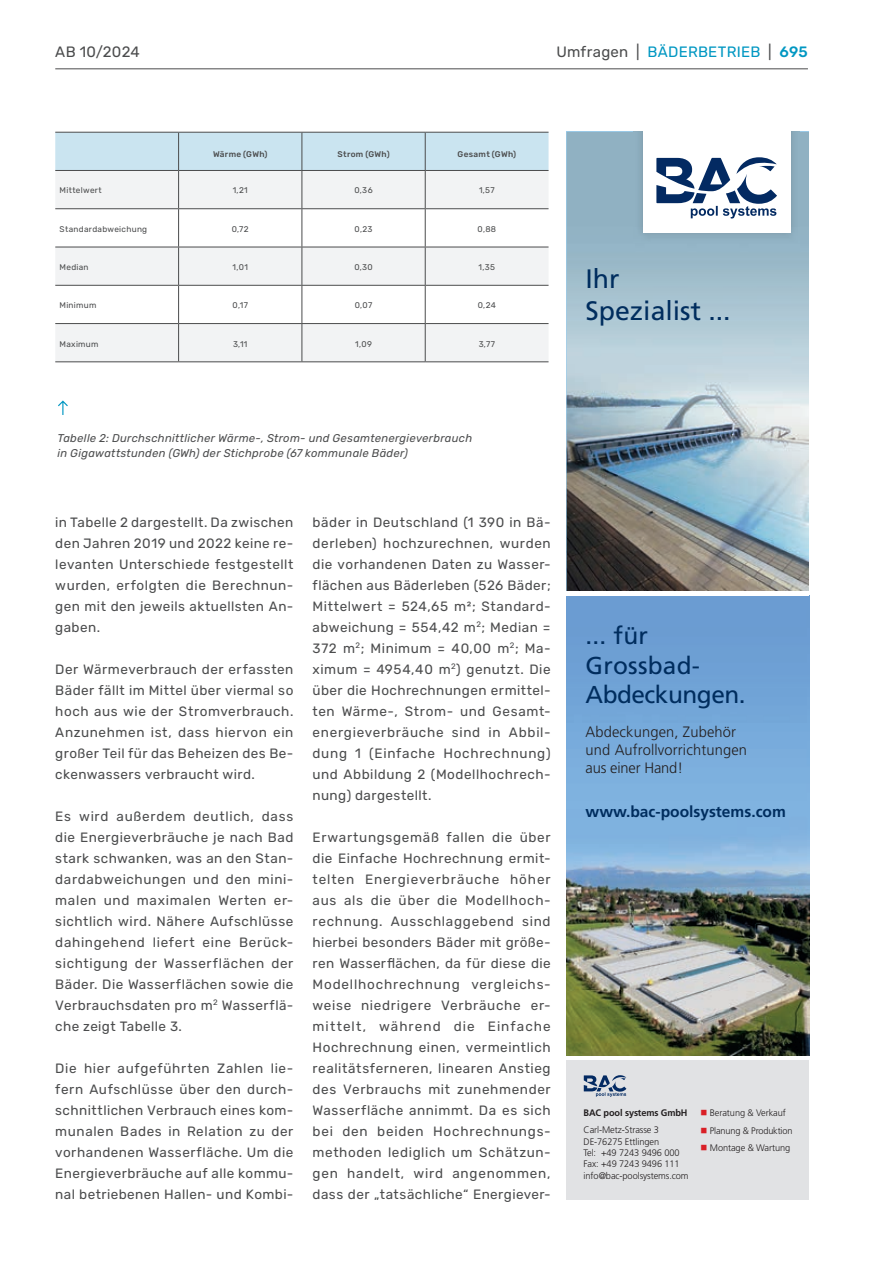
<style>
.page{position:relative;width:893px;height:1263px;background:#fff}
.page>*{position:absolute;margin:0;border:0;box-sizing:border-box;transform-origin:0 0}
.t1{font:26.7px/32px "Frutiger LT Std";color:#002d5e}
.t2{font:24.45px/29.2px "Frutiger LT Std";letter-spacing:-.02em;color:#002d5e}
.t3{font:700 15.6px "Frutiger LT Std";color:#002d5e}
.t4{font:300 15px/18px "Frutiger LT Std";letter-spacing:.01em;color:#231f20}
.t5{font:15px "Rubik";letter-spacing:.015em;color:#0197c2}
.t6{font:15px "Rubik";letter-spacing:.015em;color:#4b4c4d}
.t7{font:13.5px/21px "Rubik";letter-spacing:.03em;color:#4b4c4d;text-align:justify}
.t8{font:italic 11.25px/15px "Rubik";letter-spacing:.025em;color:#4b4c4d}
.t9{font:300 9.45px/11.4px "Frutiger LT Std";letter-spacing:-.01em;color:#231f20}
.t10{font:700 9.45px "Frutiger LT Std";letter-spacing:-.01em;color:#231f20}
.t11{font:8.25px "Rubik";letter-spacing:.035em;color:#4b4c4d}
.t12{font:500 8.25px "Rubik";letter-spacing:.035em;color:#4b4c4d}
.s1{color:#4b4c4d}
.s2{font-weight:500}
.s3{color:#d91f26}
</style>
<div class="page">
<hr style="left:55px;top:68px;width:753px;height:1px;background:#4b4c4d">
<svg style="left:58px;top:400px;width:10px;height:15px"></svg>
<div style="left:55px;top:133px;width:494px;height:37px;background:#cae4f0"></div>
<div style="left:55px;top:171px;width:494px;height:190px;background:#f2f3f4"></div>
<svg style="left:55px;top:209px;width:494px;height:114px"></svg>
<hr style="left:55px;top:132px;width:124px;height:1px;background:#4b4c4d">
<hr style="left:179px;top:132px;width:123px;height:1px;background:#4b4c4d">
<hr style="left:178px;top:133px;width:1px;height:37px;background:#4b4c4d">
<hr style="left:302px;top:132px;width:123px;height:1px;background:#4b4c4d">
<hr style="left:302px;top:133px;width:1px;height:37px;background:#4b4c4d">
<hr style="left:425px;top:132px;width:124px;height:1px;background:#4b4c4d">
<hr style="left:425px;top:133px;width:1px;height:37px;background:#4b4c4d">
<hr style="left:55px;top:170px;width:124px;height:1px;background:#4b4c4d">
<hr style="left:179px;top:170px;width:123px;height:1px;background:#4b4c4d">
<hr style="left:178px;top:171px;width:1px;height:37px;background:#4b4c4d">
<hr style="left:302px;top:170px;width:123px;height:1px;background:#4b4c4d">
<hr style="left:302px;top:171px;width:1px;height:37px;background:#4b4c4d">
<hr style="left:425px;top:170px;width:124px;height:1px;background:#4b4c4d">
<hr style="left:425px;top:171px;width:1px;height:37px;background:#4b4c4d">
<hr style="left:55px;top:208px;width:124px;height:1px;background:#4b4c4d">
<hr style="left:179px;top:208px;width:123px;height:1px;background:#4b4c4d">
<hr style="left:178px;top:209px;width:1px;height:38px;background:#4b4c4d">
<hr style="left:302px;top:208px;width:123px;height:1px;background:#4b4c4d">
<hr style="left:302px;top:209px;width:1px;height:38px;background:#4b4c4d">
<hr style="left:425px;top:208px;width:124px;height:1px;background:#4b4c4d">
<hr style="left:425px;top:209px;width:1px;height:38px;background:#4b4c4d">
<hr style="left:55px;top:247px;width:124px;height:1px;background:#4b4c4d">
<hr style="left:179px;top:247px;width:123px;height:1px;background:#4b4c4d">
<hr style="left:178px;top:247px;width:1px;height:38px;background:#4b4c4d">
<hr style="left:302px;top:247px;width:123px;height:1px;background:#4b4c4d">
<hr style="left:302px;top:247px;width:1px;height:38px;background:#4b4c4d">
<hr style="left:425px;top:247px;width:124px;height:1px;background:#4b4c4d">
<hr style="left:425px;top:247px;width:1px;height:38px;background:#4b4c4d">
<hr style="left:55px;top:285px;width:124px;height:1px;background:#4b4c4d">
<hr style="left:179px;top:285px;width:123px;height:1px;background:#4b4c4d">
<hr style="left:178px;top:286px;width:1px;height:37px;background:#4b4c4d">
<hr style="left:302px;top:285px;width:123px;height:1px;background:#4b4c4d">
<hr style="left:302px;top:286px;width:1px;height:37px;background:#4b4c4d">
<hr style="left:425px;top:285px;width:124px;height:1px;background:#4b4c4d">
<hr style="left:425px;top:286px;width:1px;height:37px;background:#4b4c4d">
<hr style="left:55px;top:323px;width:124px;height:1px;background:#4b4c4d">
<hr style="left:179px;top:323px;width:123px;height:1px;background:#4b4c4d">
<hr style="left:178px;top:324px;width:1px;height:37px;background:#4b4c4d">
<hr style="left:302px;top:323px;width:123px;height:1px;background:#4b4c4d">
<hr style="left:302px;top:324px;width:1px;height:37px;background:#4b4c4d">
<hr style="left:425px;top:323px;width:124px;height:1px;background:#4b4c4d">
<hr style="left:425px;top:324px;width:1px;height:37px;background:#4b4c4d">
<hr style="left:55px;top:361px;width:124px;height:1px;background:#4b4c4d">
<hr style="left:179px;top:361px;width:123px;height:1px;background:#4b4c4d">
<hr style="left:302px;top:361px;width:123px;height:1px;background:#4b4c4d">
<hr style="left:425px;top:361px;width:124px;height:1px;background:#4b4c4d">
<img style="left:567px;top:596px;width:242px;height:460px">
<img style="left:567px;top:132px;width:242px;height:459px">
<img style="left:634px;top:132px;width:166px;height:110px">
<div style="left:643px;top:132px;width:147px;height:101px;background:#fff"></div>
<svg style="left:656px;top:157px;width:121px;height:62px"></svg>
<div style="left:567px;top:1060px;width:242px;height:139px;background:#e1e2e4"></div>
<svg style="left:584px;top:1075px;width:42px;height:22px"></svg>
<p class="t6" style="left:55px;top:43px;width:86px">AB 10/2024</p>
<p class="t5" style="left:556px;top:43px;width:253px"><span class="s1">Umfragen |</span> BÄDERBETRIEB <span class="s1">|</span> <span class="s2">695</span></p>
<p class="t12" style="left:213px;top:150px;width:56px">Wärme (GWh)</p>
<p class="t12" style="left:337px;top:150px;width:54px">Strom (GWh)</p>
<p class="t12" style="left:458px;top:150px;width:60px">Gesamt (GWh)</p>
<p class="t11" style="left:60px;top:186px;width:44px">Mittelwert</p>
<p class="t11" style="left:233px;top:186px;width:17px">1,21</p>
<p class="t11" style="left:354px;top:186px;width:20px">0,36</p>
<p class="t11" style="left:479px;top:186px;width:17px">1,57</p>
<p class="t11" style="left:60px;top:224px;width:89px">Standardabweichung</p>
<p class="t11" style="left:232px;top:224px;width:18px">0,72</p>
<p class="t11" style="left:355px;top:224px;width:19px">0,23</p>
<p class="t11" style="left:478px;top:224px;width:20px">0,88</p>
<p class="t11" style="left:60px;top:262px;width:31px">Median</p>
<p class="t11" style="left:233px;top:262px;width:17px">1,01</p>
<p class="t11" style="left:354px;top:262px;width:20px">0,30</p>
<p class="t11" style="left:479px;top:262px;width:18px">1,35</p>
<p class="t11" style="left:60px;top:301px;width:38px">Minimum</p>
<p class="t11" style="left:233px;top:301px;width:17px">0,17</p>
<p class="t11" style="left:355px;top:301px;width:19px">0,07</p>
<p class="t11" style="left:478px;top:301px;width:20px">0,24</p>
<p class="t11" style="left:60px;top:339px;width:40px">Maximum</p>
<p class="t11" style="left:233px;top:339px;width:16px">3,11</p>
<p class="t11" style="left:355px;top:339px;width:18px">1,09</p>
<p class="t11" style="left:479px;top:339px;width:18px">3,77</p>
<h1 class="t1" style="left:585px;top:263px;width:147px">Ihr<br>Spezialist ...</h1>
<p class="t8" style="left:57px;top:431px;width:416px">Tabelle 2: Durchschnittlicher Wärme-, Strom- und Gesamtenergieverbrauch in Gigawattstunden (GWh) der Stichprobe (67 kommunale Bäder)</p>
<p class="t7" style="left:55px;top:512px;width:240px">in Tabelle 2 dargestellt. Da zwischen den Jahren 2019 und 2022 keine re&shy;levanten Unterschiede festgestellt wurden, erfolgten die Berechnun&shy;gen mit den jeweils aktuellsten An&shy;gaben.</p>
<p class="t7" style="left:55px;top:659px;width:240px">Der Wärmeverbrauch der erfassten Bäder fällt im Mittel über viermal so hoch aus wie der Stromverbrauch.<br>Anzunehmen ist, dass hiervon ein großer Teil für das Beheizen des Be&shy;ckenwassers verbraucht wird.</p>
<p class="t7" style="left:55px;top:806px;width:240px">Es wird außerdem deutlich, dass die Energieverbräuche je nach Bad stark schwanken, was an den Stan&shy;dardabweichungen und den mini&shy;malen und maximalen Werten er&shy;sichtlich wird. Nähere Aufschlüsse dahingehend liefert eine Berück&shy;sichtigung der Wasserflächen der Bäder. Die Wasserflächen sowie die Verbrauchsdaten pro m<sup>2</sup> Wasserflä&shy;che zeigt Tabelle 3.</p>
<p class="t7" style="left:55px;top:1058px;width:240px">Die hier aufgeführten Zahlen lie&shy;fern Aufschlüsse über den durch&shy;schnittlichen Verbrauch eines kom&shy;munalen Bades in Relation zu der vorhandenen Wasserfläche. Um die Energieverbräuche auf alle kommu&shy;nal betriebenen Hallen- und Kombi-</p>
<p class="t7" style="left:313px;top:512px;width:240px">bäder in Deutschland (1 390 in Bä&shy;derleben) hochzurechnen, wurden die vorhandenen Daten zu Wasser&shy;flächen aus Bäderleben (526 Bäder; Mittelwert = 524,65 m2; Standard&shy;abweichung = 554,42 m<sup>2</sup>; Median = 372 m<sup>2</sup>; Minimum = 40,00 m<sup>2</sup>; Ma&shy;ximum = 4954,40 m<sup>2</sup>) genutzt. Die über die Hochrechnungen ermittel&shy;ten Wärme-, Strom- und Gesamt&shy;energieverbräuche sind in Abbil&shy;dung 1 (Einfache Hochrechnung) und Abbildung 2 (Modellhochrech&shy;nung) dargestellt.</p>
<p class="t7" style="left:313px;top:827px;width:240px">Erwartungsgemäß fallen die über die Einfache Hochrechnung ermit&shy;telten Energieverbräuche höher aus als die über die Modellhoch&shy;rechnung. Ausschlaggebend sind hierbei besonders Bäder mit größe&shy;ren Wasserflächen, da für diese die Modellhochrechnung vergleichs&shy;weise niedrigere Verbräuche er&shy;mittelt, während die Einfache Hochrechnung einen, vermeintlich realitätsferneren, linearen Anstieg des Verbrauchs mit zunehmender Wasserfläche annimmt. Da es sich bei den beiden Hochrechnungs&shy;methoden lediglich um Schätzun&shy;gen handelt, wird angenommen, dass der „tatsächliche“ Energiever-</p>
<h2 class="t2" style="left:585px;top:621px;width:162px">... für<br>Grossbad-<br>Abdeckungen.</h2>
<p class="t4" style="left:585px;top:723px;width:163px">Abdeckungen, Zubehör und Aufrollvorrichtungen aus einer Hand!</p>
<p class="t3" style="left:585px;top:802px;width:202px">www.bac-poolsystems.com</p>
<p class="t10" style="left:584px;top:1107px;width:105px">BAC pool systems GmbH</p>
<p class="t9" style="left:584px;top:1124px;width:106px">Carl-Metz-Strasse 3<br>DE-76275 Ettlingen<br>Tel: +49 7243 9496 000<br>Fax: +49 7243 9496 111 info@bac-poolsystems.com</p>
<p class="t9" style="left:701px;top:1107px;width:87px"><span class="s3">■</span> Beratung &amp; Verkauf</p>
<p class="t9" style="left:701px;top:1125px;width:93px"><span class="s3">■</span> Planung &amp; Produktion</p>
<p class="t9" style="left:701px;top:1142px;width:91px"><span class="s3">■</span> Montage &amp; Wartung</p>
</div>
